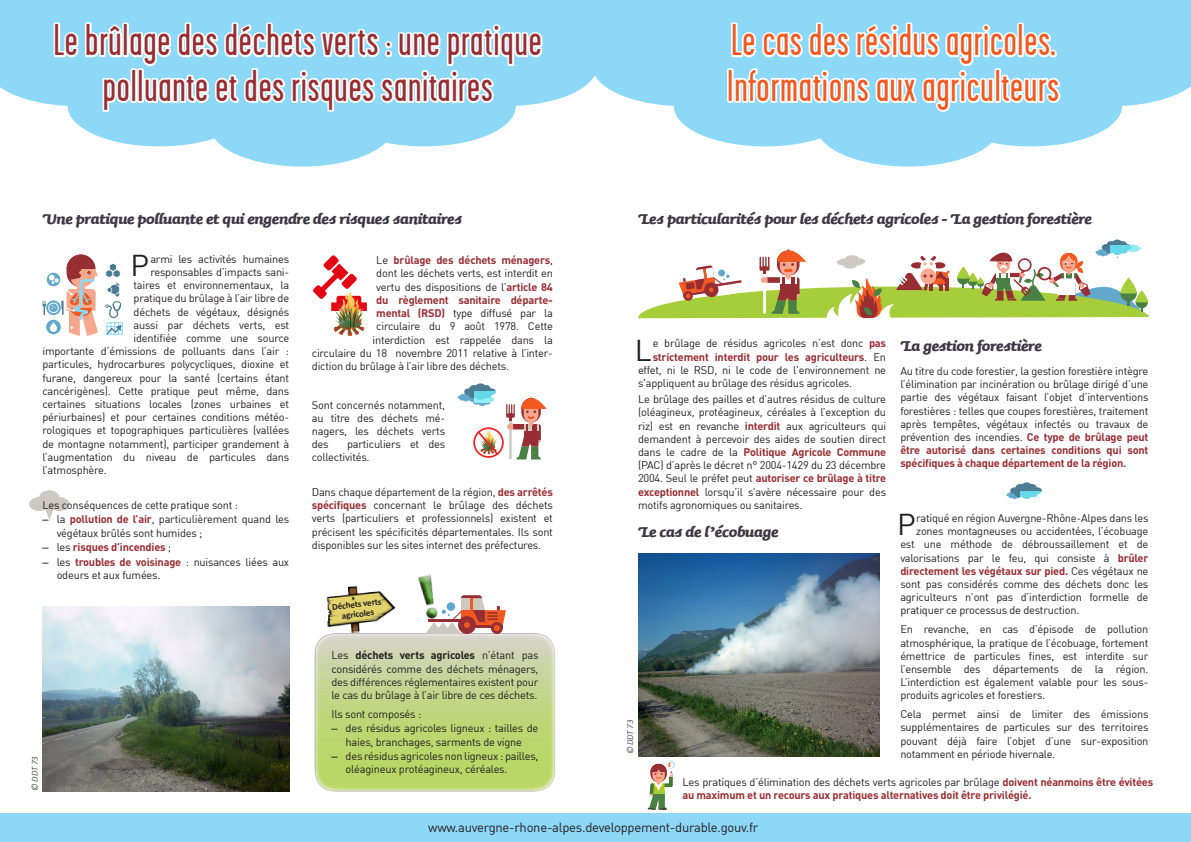
<style>
.page{position:relative;width:1191px;height:842px;background:#fff}
.page>*{position:absolute;margin:0;border:0;box-sizing:border-box;transform-origin:0 0}
.t1{font:44.5px "Garage Gothic";letter-spacing:.02em;color:#962e33}
.t2{font:44.5px/45.7px "Garage Gothic";letter-spacing:.02em;color:#f15921}
.t3{font:29.5px "DIN";color:#231f20}
.t4{font:18px "Sauna Bold Italic Swash";letter-spacing:-.02em;color:#3e3745}
.t5{font:13px "DIN";letter-spacing:-.02em;color:#231f20}
.t6{font:11px/13.2px "DIN";letter-spacing:-.02em;color:#231f20;text-align:justify}
.t7{font:700 11px/13.2px "DIN";letter-spacing:-.02em;color:#962e33}
.t8{font:700 9px "Calibri";color:#231f20}
.t9{font:italic 300 9px "Calibri";letter-spacing:-.03em;color:#231f20}
.s1{font-family:"Arial"}
.s2{font-weight:700;color:#962e33}
.s3{font-family:"Arial";font-weight:400;color:#231f20}
.s4{font-weight:400;color:#231f20}
.s5{font-weight:700}
</style>
<div class="page">
<svg style="left:29px;top:490px;width:40px;height:31px"></svg>
<svg style="left:0;top:0;width:555px;height:167px;fill:#8dd7f7"></svg>
<svg style="left:555px;top:0;width:636px;height:167px;fill:#8dd7f7"></svg>
<svg style="left:52px;top:21px;width:492px;height:93px"></svg>
<svg style="left:725px;top:21px;width:337px;height:94px"></svg>
<div style="left:0;top:814px;width:1191px;height:28px;background:#8dd7f7"></div>
<svg style="left:313px;top:255px;width:54px;height:56px"></svg>
<img style="left:43px;top:607px;width:246px;height:185px">
<svg style="left:457px;top:383px;width:39px;height:23px"></svg>
<div style="left:473px;top:427px;width:31px;height:31px;border:2px solid #ee1d23;border-radius:50%"></div>
<svg style="left:476px;top:429px;width:24px;height:28px"></svg>
<svg style="left:506px;top:397px;width:40px;height:62px"></svg>
<img style="left:334px;top:292px;width:31px;height:44px">
<svg style="left:105px;top:263px;width:17px;height:72px"></svg>
<svg style="left:43px;top:254px;width:55px;height:82px"></svg>
<div style="left:48px;top:303px;width:11px;height:10px;border:1px solid #fff;border-radius:50%"></div>
<svg style="left:638px;top:239px;width:513px;height:79px"></svg>
<img style="left:638px;top:553px;width:241px;height:204px">
<svg style="left:315px;top:633px;width:240px;height:158px;background:#c2d687"></svg>
<div style="left:314px;top:633px;width:241px;height:159px;border:1px solid #000;border-radius:20px"></div>
<svg style="left:408px;top:574px;width:98px;height:60px"></svg>
<img style="left:326px;top:585px;width:71px;height:48px">
<svg style="left:1006px;top:482px;width:36px;height:17px"></svg>
<img style="left:657px;top:761px;width:18px;height:26px">
<svg style="left:647px;top:764px;width:25px;height:45px"></svg>
<p class="t1" style="left:54px;top:13px;width:490px">Le brûlage des déchets verts : une pratique</p>
<p class="t1" style="left:103px;top:58px;width:391px">polluante et des risques sanitaires</p>
<p class="t2" style="left:727px;top:17px;width:333px">Le cas des résidus agricoles.<br>Informations aux agriculteurs</p>
<p class="t4" style="left:43px;top:208px;width:421px">Une pratique polluante et qui engendre des risques sanitaires</p>
<p class="t4" style="left:638px;top:208px;width:455px">Les particularités pour les déchets agricoles - La gestion forestière</p>
<p class="t3" style="left:131px;top:247px;width:20px">P</p>
<p class="t6" style="left:150px;top:252px;width:140px">armi les activités humaines</p>
<p class="t6" style="left:150px;top:265px;width:140px">responsables d’impacts sani-</p>
<p class="t6" style="left:134px;top:278px;width:157px">taires et environnementaux, la</p>
<p class="t6" style="left:134px;top:292px;width:157px">pratique du brûlage à l’air libre de</p>
<p class="t6" style="left:134px;top:305px;width:157px">déchets de végétaux, désignés</p>
<p class="t6" style="left:134px;top:318px;width:157px">aussi par déchets verts, est</p>
<p class="t6" style="left:134px;top:331px;width:157px">identifiée comme une source</p>
<p class="t6" style="left:43px;top:344px;width:248px">importante d’émissions de polluants dans l’air :</p>
<p class="t6" style="left:43px;top:358px;width:248px">particules, hydrocarbures polycycliques, dioxine et</p>
<p class="t6" style="left:43px;top:371px;width:248px">furane, dangereux pour la santé (certains étant</p>
<p class="t6" style="left:43px;top:384px;width:248px">cancérigènes). Cette pratique peut même, dans</p>
<p class="t6" style="left:43px;top:397px;width:248px">certaines situations locales (zones urbaines et</p>
<p class="t6" style="left:43px;top:410px;width:248px">périurbaines) et pour certaines conditions météo-</p>
<p class="t6" style="left:43px;top:424px;width:248px">rologiques et topographiques particulières (vallées</p>
<p class="t6" style="left:43px;top:437px;width:248px">de montagne notamment), participer grandement à</p>
<p class="t6" style="left:43px;top:450px;width:248px">l’augmentation du niveau de particules dans</p>
<p class="t6" style="left:43px;top:463px;width:66px">l’atmosphère.</p>
<p class="t6" style="left:43px;top:498px;width:197px">Les conséquences de cette pratique sont :</p>
<p class="t6" style="left:57px;top:513px;width:234px;text-indent:-14px"><span class="s1">–</span> la <span class="s2">pollution de l’air</span>, particulièrement quand les végétaux brûlés sont humides ;</p>
<p class="t7" style="left:43px;top:540px;width:130px"><span class="s3">–</span> <span class="s4">les</span> risques d’incendies <span class="s4">;</span></p>
<p class="t6" style="left:57px;top:555px;width:234px;text-indent:-14px"><span class="s1">–</span> les <span class="s2">troubles de voisinage</span> : nuisances liées aux odeurs et aux fumées.</p>
<p class="t9" style="left:29px;top:791px;width:36px;rotate:-90deg">© DDT 73</p>
<p class="t7" style="left:376px;top:253px;width:178px"><span class="s4">Le</span> brûlage des déchets ménagers<span class="s4">,</span></p>
<p class="t6" style="left:376px;top:267px;width:178px">dont les déchets verts, est interdit en</p>
<p class="t6" style="left:376px;top:280px;width:178px">vertu des dispositions de l’<span class="s2">article 84</span></p>
<p class="t7" style="left:376px;top:293px;width:178px">du règlement sanitaire départe-</p>
<p class="t6" style="left:376px;top:306px;width:178px"><span class="s2">mental (RSD)</span> type diffusé par la</p>
<p class="t6" style="left:376px;top:319px;width:178px">circulaire du 9 août 1978. Cette</p>
<p class="t6" style="left:372px;top:333px;width:182px">interdiction est rappelée dans la</p>
<p class="t6" style="left:312px;top:346px;width:243px">circulaire du 18 novembre 2011 relative à l’inter-</p>
<p class="t6" style="left:312px;top:359px;width:199px">diction du brûlage à l’air libre des déchets.</p>
<p class="t6" style="left:312px;top:398px;width:135px">Sont concernés notamment, au titre des déchets mé&shy;nagers, les déchets verts des</p>
<p class="t6" style="left:312px;top:437px;width:135px;text-indent:35px">particuliers et des collectivités.</p>
<p class="t6" style="left:312px;top:485px;width:242px">Dans chaque département de la région, <span class="s2">des arrêtés spécifiques</span> concernant le brûlage des déchets verts (particuliers et professionnels) existent et précisent les spécificités départementales. Ils sont disponibles sur les sites internet des préfectures.</p>
<p class="t8" style="left:331px;top:601px;width:51px;rotate:-6deg">Déchets verts</p>
<p class="t8" style="left:341px;top:610px;width:34px;rotate:-6deg">agricoles</p>
<p class="t6" style="left:331px;top:649px;width:208px">Les <span class="s5">déchets verts agricoles</span> n’étant pas considérés comme des déchets ménagers, des différences réglementaires existent pour le cas du brûlage à l’air libre de ces déchets.</p>
<p class="t6" style="left:331px;top:707px;width:91px">Ils sont composés :</p>
<p class="t6" style="left:331px;top:722px;width:208px;text-align:center"><span class="s1">–</span> des résidus agricoles ligneux : tailles de haies, branchages, sarments de vigne</p>
<p class="t6" style="left:346px;top:749px;width:194px;text-indent:-14px"><span class="s1">–</span> des résidus agricoles non ligneux : pailles, oléagineux protéagineux, céréales.</p>
<p class="t3" style="left:635px;top:332px;width:18px">L</p>
<p class="t6" style="left:653px;top:337px;width:235px">e brûlage de résidus agricoles n’est donc <span class="s2">pas</span></p>
<p class="t7" style="left:653px;top:350px;width:235px">strictement interdit pour les agriculteurs<span class="s4">. En</span></p>
<p class="t6" style="left:638px;top:363px;width:250px">effet, ni le RSD, ni le code de l'environnement ne</p>
<p class="t6" style="left:638px;top:376px;width:216px">s'appliquent au brûlage des résidus agricoles.</p>
<p class="t6" style="left:638px;top:392px;width:250px">Le brûlage des pailles et d’autres résidus de culture (oléagineux, protéagineux, céréales à l’exception du riz) est en revanche <span class="s2">interdit</span> aux agriculteurs qui demandent à percevoir des aides de soutien direct dans le cadre de la <span class="s2">Politique Agricole Commune </span>(PAC) d’après le décret n° 2004-1429 du 23 décembre 2004. Seul le préfet peut <span class="s2">autoriser ce brûlage à titre exceptionnel</span> lorsqu’il s’avère nécessaire pour des motifs agronomiques ou sanitaires.</p>
<p class="t4" style="left:900px;top:335px;width:143px">La gestion forestière</p>
<p class="t6" style="left:900px;top:364px;width:250px">Au titre du code forestier, la gestion forestière intègre l’élimination par incinération ou brûlage dirigé d’une partie des végétaux faisant l’objet d’interventions forestières : telles que coupes forestières, traitement après tempêtes, végétaux infectés ou travaux de prévention des incendies. <span class="s2">Ce type de brûlage peut être autorisé dans certaines conditions qui sont spécifiques à chaque département de la région.</span></p>
<p class="t4" style="left:638px;top:521px;width:142px">Le cas de l’écobuage</p>
<p class="t3" style="left:897px;top:506px;width:20px">P</p>
<p class="t6" style="left:916px;top:511px;width:234px">ratiqué en région Auvergne-Rhône-Alpes dans les</p>
<p class="t6" style="left:916px;top:524px;width:234px">zones montagneuses ou accidentées, l’écobuage</p>
<p class="t6" style="left:900px;top:538px;width:250px">est une méthode de débroussaillement et de</p>
<p class="t6" style="left:900px;top:551px;width:250px">valorisations par le feu, qui consiste à <span class="s2">brûler</span></p>
<p class="t7" style="left:900px;top:564px;width:250px">directement les végétaux sur pied. <span class="s4">Ces végétaux ne</span></p>
<p class="t6" style="left:900px;top:577px;width:250px">sont pas considérés comme des déchets donc les</p>
<p class="t6" style="left:900px;top:590px;width:250px">agriculteurs n’ont pas d’interdiction formelle de</p>
<p class="t6" style="left:900px;top:604px;width:181px">pratiquer ce processus de destruction.</p>
<p class="t6" style="left:900px;top:623px;width:250px">En revanche, en cas d’épisode de pollution atmosphérique, la pratique de l’écobuage, fortement émettrice de particules fines, est interdite sur l’ensemble des départements de la région.<br>L’interdiction est également valable pour les sous&shy;produits agricoles et forestiers.</p>
<p class="t6" style="left:900px;top:707px;width:250px">Cela permet ainsi de limiter des émissions supplémentaires de particules sur des territoires pouvant déjà faire l’objet d’une sur-exposition notamment en période hivernale.</p>
<p class="t9" style="left:625px;top:754px;width:36px;rotate:-90deg">© DDT 73</p>
<p class="t7" style="left:682px;top:775px;width:472px"><span class="s4">Les pratiques d’élimination des déchets verts agricoles par brûlage</span> doivent néanmoins être évitées au maximum et un recours aux pratiques alternatives doit être privilégié.</p>
<p class="t5" style="left:428px;top:819px;width:332px">www.auvergne-rhone-alpes.developpement-durable.gouv.fr</p>
</div>
